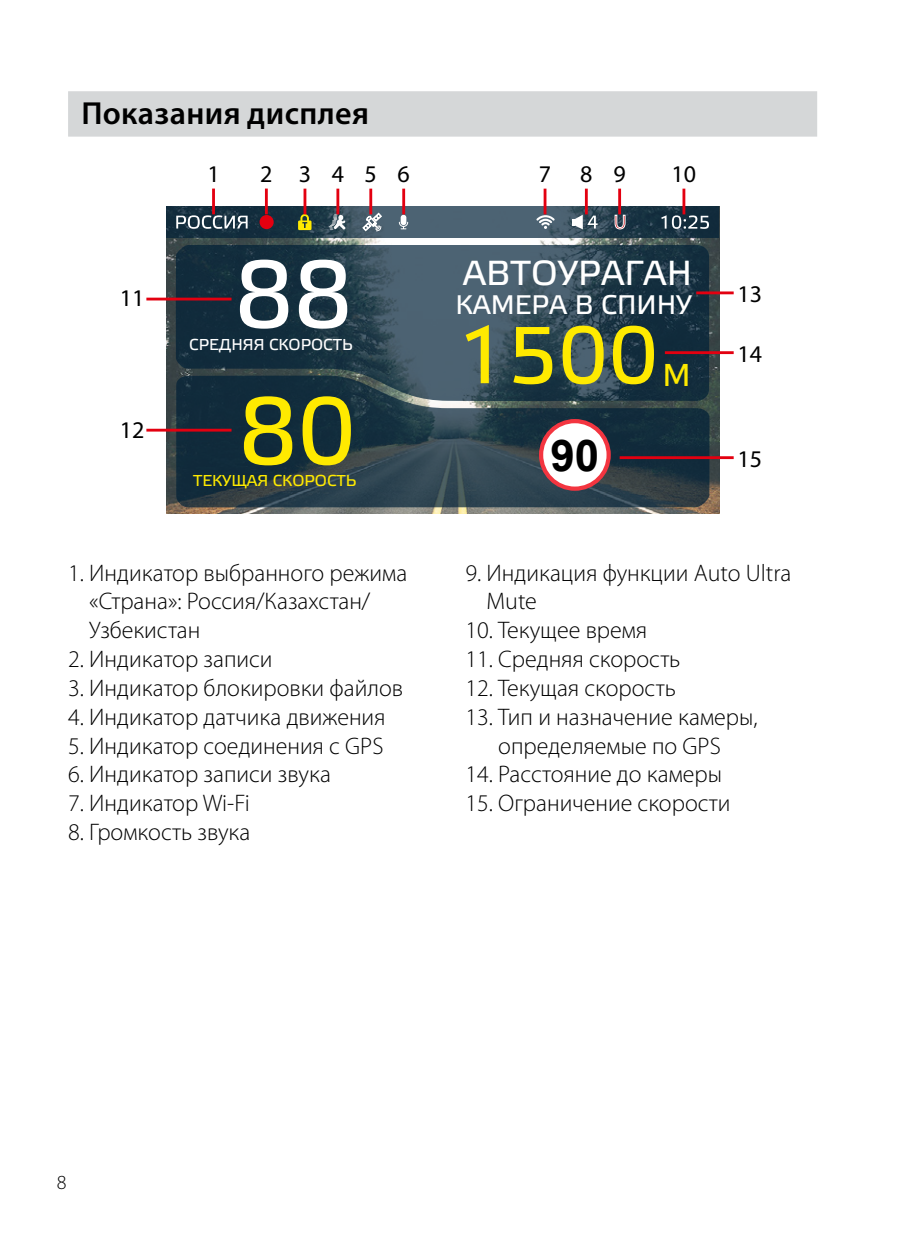
<style>
.page{position:relative;width:908px;height:1248px;background:#fff}
.page>*{position:absolute;margin:0;border:0;box-sizing:border-box;transform-origin:0 0}
.t1{font:94.8px "Elektra Text Pro";color:#fff}
.t2{font:94.8px "Elektra Text Pro";color:#ffea00}
.t3{font:80.8px "Elektra Text Pro";color:#ffea00}
.t4{font:700 43.6px "Arial";color:#000}
.t5{font:34.8px "Elektra Text Pro";color:#fff}
.t6{font:600 32px "Myriad Pro";letter-spacing:.01em;color:#000}
.t7{font:31.6px "Elektra Text Pro";color:#ffea00}
.t8{font:26.8px "Elektra Text Pro";color:#fff}
.t9{font:300 24px/28.8px "Myriad Pro";color:#000}
.t10{font:24px "Myriad Pro";color:#000}
.t11{font:300 20px "Myriad Pro";color:#000}
.t12{font:16px "Elektra Text Pro";color:#fff}
.t13{font:16px "Elektra Text Pro";color:#ffea00}
</style>
<div class="page">
<img style="left:166px;top:237px;width:552px;height:277px">
<svg style="left:166px;top:206px;width:552px;height:31px"></svg>
<svg style="left:176px;top:375px;width:533px;height:132px"></svg>
<svg style="left:176px;top:245px;width:532px;height:156px"></svg>
<svg style="left:538px;top:419px;width:72px;height:71px"></svg>
<svg style="left:661px;top:215px;width:5px;height:13px"></svg>
<svg style="left:671px;top:215px;width:10px;height:14px"></svg>
<svg style="left:673px;top:217px;width:6px;height:10px"></svg>
<svg style="left:683px;top:215px;width:25px;height:14px"></svg>
<svg style="left:176px;top:216px;width:10px;height:12px"></svg>
<svg style="left:188px;top:215px;width:12px;height:14px"></svg>
<svg style="left:190px;top:217px;width:8px;height:10px"></svg>
<svg style="left:202px;top:215px;width:45px;height:14px"></svg>
<div style="left:259px;top:215px;width:14px;height:14px;background:#e30010;border-radius:50%"></div>
<svg style="left:362px;top:213px;width:20px;height:18px"></svg>
<svg style="left:398px;top:222px;width:10px;height:7px"></svg>
<div style="left:400px;top:215px;width:6px;height:10px;background:#fff;border-radius:3px"></div>
<svg style="left:298px;top:214px;width:13px;height:16px"></svg>
<svg style="left:328px;top:214px;width:17px;height:16px"></svg>
<svg style="left:572px;top:215px;width:25px;height:14px"></svg>
<svg style="left:614px;top:214px;width:11px;height:15px"></svg>
<svg style="left:536px;top:215px;width:18px;height:14px"></svg>
<div style="left:68px;top:91px;width:748px;height:46px;background:#d5d7d8"></div>
<hr style="left:696px;top:291px;width:37px;height:3px;background:#e30010">
<hr style="left:664px;top:351px;width:69px;height:3px;background:#e30010">
<hr style="left:619px;top:456px;width:114px;height:3px;background:#e30010">
<hr style="left:146px;top:428px;width:85px;height:3px;background:#e30010">
<hr style="left:146px;top:297px;width:85px;height:3px;background:#e30010">
<hr style="left:212px;top:188px;width:3px;height:26px;background:#e30010">
<hr style="left:265px;top:188px;width:3px;height:26px;background:#e30010">
<hr style="left:303px;top:189px;width:3px;height:25px;background:#e30010">
<hr style="left:336px;top:189px;width:3px;height:25px;background:#e30010">
<hr style="left:369px;top:189px;width:3px;height:25px;background:#e30010">
<hr style="left:402px;top:189px;width:3px;height:25px;background:#e30010">
<hr style="left:543px;top:189px;width:3px;height:25px;background:#e30010">
<hr style="left:584px;top:189px;width:3px;height:25px;background:#e30010">
<hr style="left:618px;top:189px;width:2px;height:25px;background:#e30010">
<hr style="left:682px;top:189px;width:3px;height:25px;background:#e30010">
<h3 class="t6" style="left:81px;top:92px;width:289px">Показания дисплея</h3>
<p class="t10" style="left:120px;top:283px;width:26px">11</p>
<p class="t10" style="left:120px;top:415px;width:26px">12</p>
<p class="t10" style="left:207px;top:159px;width:14px">1</p>
<p class="t10" style="left:260px;top:159px;width:151px">2 3456</p>
<p class="t10" style="left:538px;top:159px;width:88px">7 89</p>
<p class="t10" style="left:671px;top:159px;width:26px">10</p>
<h1 class="t1" style="left:234px;top:244px;width:120px">88</h1>
<p class="t12" style="left:189px;top:335px;width:165px">СРЕДНЯЯ СКОРОСТЬ</p>
<h1 class="t2" style="left:238px;top:380px;width:119px">80</h1>
<p class="t13" style="left:193px;top:472px;width:165px">ТЕКУЩАЯ СКОРОСТЬ</p>
<h3 class="t5" style="left:462px;top:254px;width:231px">АВТОУРАГАН</h3>
<p class="t8" style="left:455px;top:290px;width:238px">КАМЕРА В СПИНУ</p>
<h2 class="t3" style="left:457px;top:312px;width:203px">1500</h2>
<h3 class="t7" style="left:662px;top:358px;width:30px">М</h3>
<h3 class="t4" style="left:550px;top:425px;width:50px">90</h3>
<p class="t10" style="left:737px;top:279px;width:26px">13</p>
<p class="t10" style="left:737px;top:339px;width:26px">14</p>
<p class="t10" style="left:737px;top:444px;width:26px">15</p>
<p class="t9" style="left:89px;top:558px;width:319px;text-indent:-21px">1. Индикатор выбранного режима «Страна»: Россия/Казахстан/<br>Узбекистан</p>
<p class="t9" style="left:68px;top:644px;width:206px">2. Индикатор записи</p>
<p class="t9" style="left:68px;top:673px;width:336px">3. Индикатор блокировки файлов</p>
<p class="t9" style="left:68px;top:702px;width:319px">4. Индикатор датчика движения</p>
<p class="t9" style="left:68px;top:730px;width:317px">5. Индикатор соединения с GPS</p>
<p class="t9" style="left:68px;top:759px;width:264px">6. Индикатор записи звука</p>
<p class="t9" style="left:68px;top:788px;width:183px">7. Индикатор Wi-Fi</p>
<p class="t9" style="left:68px;top:817px;width:184px">8. Громкость звука</p>
<p class="t9" style="left:486px;top:558px;width:306px;text-indent:-21px">9. Индикация функции Auto Ultra<br>Mute</p>
<p class="t9" style="left:465px;top:615px;width:183px">10. Текущее время</p>
<p class="t9" style="left:465px;top:644px;width:216px">11. Средняя скорость</p>
<p class="t9" style="left:465px;top:673px;width:212px">12. Текущая скорость</p>
<p class="t9" style="left:465px;top:702px;width:294px;text-align:center">13. Тип и назначение камеры, определяемые по GPS</p>
<p class="t9" style="left:465px;top:759px;width:258px">14. Расстояние до камеры</p>
<p class="t9" style="left:465px;top:788px;width:266px">15. Ограничение скорости</p>
<p class="t11" style="left:57px;top:1170px;width:11px">8</p>
</div>
